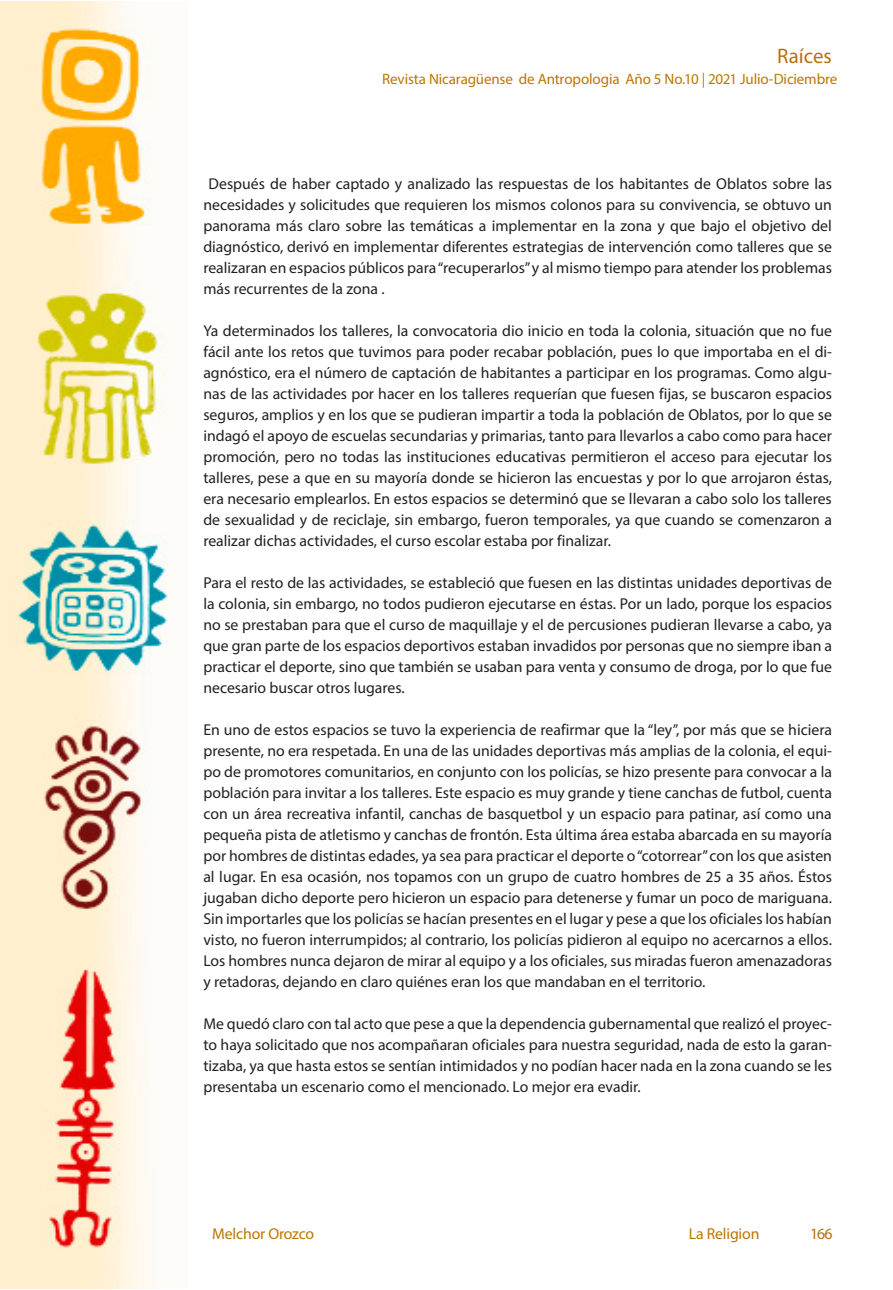
<style>
.page{position:relative;width:893px;height:1290px;background:#fff}
.page>*{position:absolute;margin:0;border:0;box-sizing:border-box;transform-origin:0 0}
.t1{font:21px "Myriad Pro";color:#b7700f}
.t2{font:15.75px/21px "Myriad Pro";color:#231f20;text-align:justify}
.CUERPO_DE_TEXTO{font:15.75px "Myriad Pro";letter-spacing:-.01em;color:#bb7600}
.t3{font:15.75px "Myriad Pro";color:#b7700f}
.CUERPO_DE_TEXTO-2{font:15.05px "Myriad Pro";letter-spacing:-.01em;color:#bb7600}
.t4{font:14px "Myriad Pro";color:#b7700f}
</style>
<div class="page">
<img style="left:0;top:1px;width:168px;height:1288px">
<h1 class="t1" style="left:777px;top:43px;width:56px">Raíces</h1>
<p class="t4" style="left:394px;top:71px;width:407px">Revista Nicaragüense de Antropología Año 5 No.9 | 2021 Enero - Junio</p>
<p class="CUERPO_DE_TEXTO-2" style="left:382px;top:70px;width:457px">Revista Nicaragüense de Antropologia Año 5 No.10 | 2021 Julio-Diciembre</p>
<p class="t2" style="left:203px;top:173px;width:630px;text-indent:5px">Después de haber captado y analizado las respuestas de los habitantes de Oblatos sobre las necesidades y solicitudes que requieren los mismos colonos para su convivencia, se obtuvo un panorama más claro sobre las temáticas a implementar en la zona y que bajo el objetivo del diagnóstico, derivó en implementar diferentes estrategias de intervención como talleres que se realizaran en espacios públicos para “recuperarlos” y al mismo tiempo para atender los problemas más recurrentes de la zona .</p>
<p class="t2" style="left:203px;top:320px;width:630px">Ya determinados los talleres, la convocatoria dio inicio en toda la colonia, situación que no fue fácil ante los retos que tuvimos para poder recabar población, pues lo que importaba en el di&shy;agnóstico, era el número de captación de habitantes a participar en los programas. Como algu&shy;nas de las actividades por hacer en los talleres requerían que fuesen fijas, se buscaron espacios seguros, amplios y en los que se pudieran impartir a toda la población de Oblatos, por lo que se indagó el apoyo de escuelas secundarias y primarias, tanto para llevarlos a cabo como para hacer promoción, pero no todas las instituciones educativas permitieron el acceso para ejecutar los talleres, pese a que en su mayoría donde se hicieron las encuestas y por lo que arrojaron éstas, era necesario emplearlos. En estos espacios se determinó que se llevaran a cabo solo los talleres de sexualidad y de reciclaje, sin embargo, fueron temporales, ya que cuando se comenzaron a realizar dichas actividades, el curso escolar estaba por finalizar.</p>
<p class="t2" style="left:203px;top:572px;width:630px">Para el resto de las actividades, se estableció que fuesen en las distintas unidades deportivas de la colonia, sin embargo, no todos pudieron ejecutarse en éstas. Por un lado, porque los espacios no se prestaban para que el curso de maquillaje y el de percusiones pudieran llevarse a cabo, ya que gran parte de los espacios deportivos estaban invadidos por personas que no siempre iban a practicar el deporte, sino que también se usaban para venta y consumo de droga, por lo que fue necesario buscar otros lugares.</p>
<p class="t2" style="left:203px;top:719px;width:630px">En uno de estos espacios se tuvo la experiencia de reafirmar que la “ley”, por más que se hiciera presente, no era respetada. En una de las unidades deportivas más amplias de la colonia, el equi&shy;po de promotores comunitarios, en conjunto con los policías, se hizo presente para convocar a la población para invitar a los talleres. Este espacio es muy grande y tiene canchas de futbol, cuenta con un área recreativa infantil, canchas de basquetbol y un espacio para patinar, así como una pequeña pista de atletismo y canchas de frontón. Esta última área estaba abarcada en su mayoría por hombres de distintas edades, ya sea para practicar el deporte o “cotorrear” con los que asisten al lugar. En esa ocasión, nos topamos con un grupo de cuatro hombres de 25 a 35 años. Éstos jugaban dicho deporte pero hicieron un espacio para detenerse y fumar un poco de mariguana.<br>Sin importarles que los policías se hacían presentes en el lugar y pese a que los oficiales los habían visto, no fueron interrumpidos; al contrario, los policías pidieron al equipo no acercarnos a ellos.<br>Los hombres nunca dejaron de mirar al equipo y a los oficiales, sus miradas fueron amenazadoras y retadoras, dejando en claro quiénes eran los que mandaban en el territorio.</p>
<p class="t2" style="left:203px;top:1013px;width:630px">Me quedó claro con tal acto que pese a que la dependencia gubernamental que realizó el proyec&shy;to haya solicitado que nos acompañaran oficiales para nuestra seguridad, nada de esto la garan&shy;tizaba, ya que hasta estos se sentían intimidados y no podían hacer nada en la zona cuando se les presentaba un escenario como el mencionado. Lo mejor era evadir.</p>
<p class="CUERPO_DE_TEXTO" style="left:212px;top:1224px;width:104px">Melchor Orozco</p>
<p class="CUERPO_DE_TEXTO" style="left:689px;top:1224px;width:72px">La Religion</p>
<p class="t3" style="left:810px;top:1224px;width:24px">166</p>
</div>
